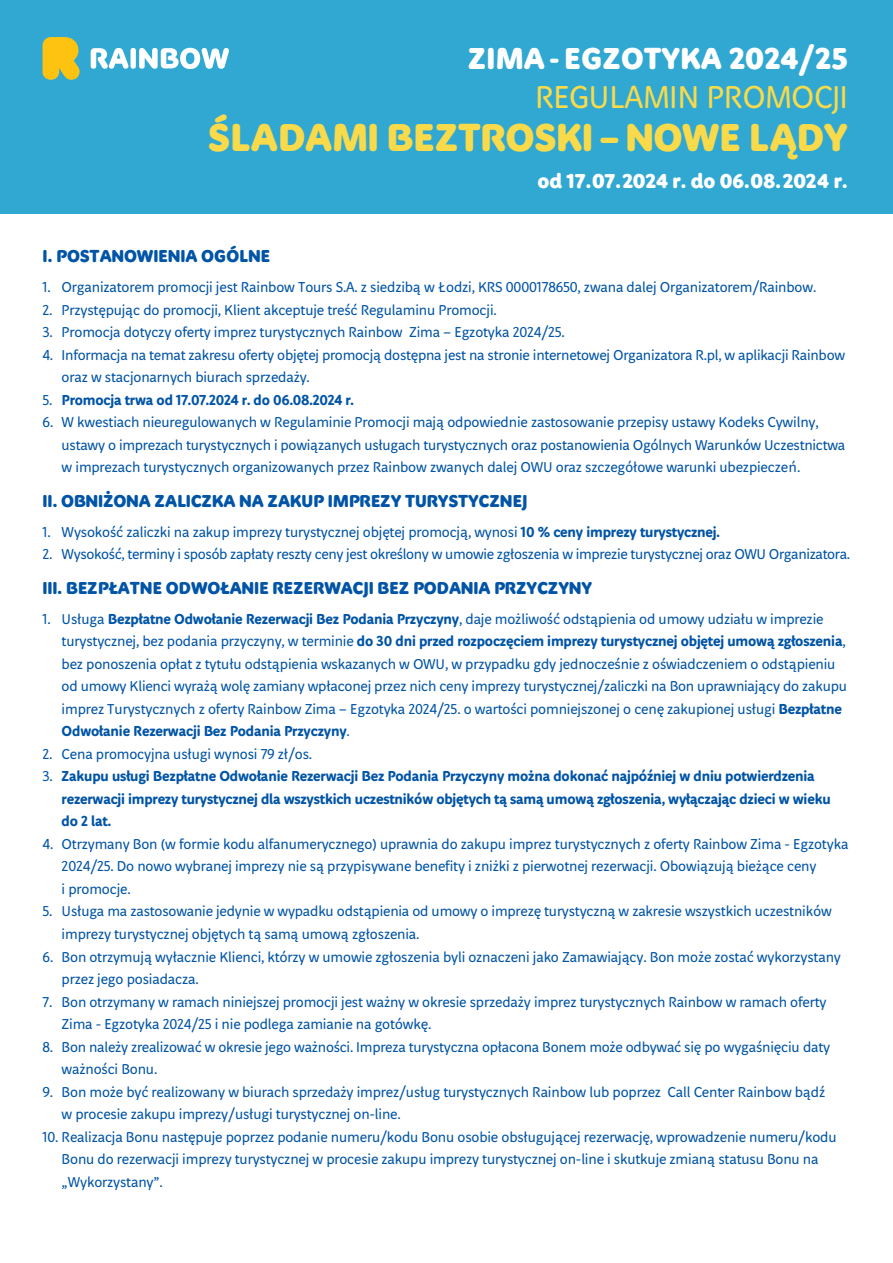
<style>
.page{position:relative;width:893px;height:1263px;background:#fff}
.page>*{position:absolute;margin:0;border:0;box-sizing:border-box;transform-origin:0 0}
.t1{font:40.5px "Rainbow Display";letter-spacing:-.015em;color:#f8da4b}
.t2{font:31.5px "Rainbow Display";color:#fff}
.t3{font:31.5px "Rainbow";letter-spacing:-.01em;color:#f8da4b}
.t4{font:21px "Rainbow Display";letter-spacing:-.01em;color:#fff}
.t5{font:18px "Rainbow Display";letter-spacing:-.01em;color:#0154a6}
.t6{font:14.25px/22.5px "Rainbow";letter-spacing:-.01em;color:#0154a6}
.t7{font:700 14.25px/22.5px "Rainbow";letter-spacing:-.01em;color:#0154a6}
.s1{font-weight:400}
.s2{font-weight:700}
</style>
<div class="page">
<div style="left:0;top:0;width:893px;height:213px;background:#30a8d2"></div>
<svg style="left:91px;top:48px;width:138px;height:21px"></svg>
<svg style="left:43px;top:37px;width:37px;height:43px;background:#dfbe2c"></svg>
<h2 class="t2" style="left:468px;top:39px;width:381px">ZIMA-EGZOTYKA 2024/25</h2>
<h2 class="t3" style="left:535px;top:77px;width:314px">REGULAMIN PROMOCJI</h2>
<h1 class="t1" style="left:207px;top:113px;width:642px">ŚLADAMI BEZTROSKI –NOWE LĄDY</h1>
<h3 class="t4" style="left:538px;top:168px;width:312px">od 17.07.2024 r. do 06.08.2024 r.</h3>
<p class="t5" style="left:43px;top:245px;width:229px">I. POSTANOWIENIA OGÓLNE</p>
<p class="t6" style="left:43px;top:276px;width:775px">1. Organizatorem promocji jest Rainbow Tours S.A. z siedzibą w Łodzi, KRS 0000178650, zwana dalej Organizatorem/Rainbow.</p>
<p class="t6" style="left:43px;top:298px;width:456px">2. Przystępując do promocji, Klient akceptuje treść Regulaminu Promocji.</p>
<p class="t6" style="left:43px;top:321px;width:524px">3. Promocja dotyczy oferty imprez turystycznych Rainbow Zima – Egzotyka 2024/25.</p>
<p class="t6" style="left:62px;top:343px;width:785px;text-indent:-19px">4. Informacja na temat zakresu oferty objętej promocją dostępna jest na stronie internetowej Organizatora R.pl, w aplikacji Rainbow oraz w stacjonarnych biurach sprzedaży.</p>
<p class="t7" style="left:43px;top:388px;width:313px"><span class="s1">5.</span> Promocja trwa od 17.07.2024 r. do 06.08.2024 r.</p>
<p class="t6" style="left:62px;top:411px;width:785px;text-indent:-19px">6. W kwestiach nieuregulowanych w Regulaminie Promocji mają odpowiednie zastosowanie przepisy ustawy Kodeks Cywilny, ustawy o imprezach turystycznych i powiązanych usługach turystycznych oraz postanowienia Ogólnych Warunków Uczestnictwa w imprezach turystycznych organizowanych przez Rainbow zwanych dalej OWU oraz szczegółowe warunki ubezpieczeń.</p>
<p class="t5" style="left:43px;top:490px;width:487px">II. OBNIŻONA ZALICZKA NA ZAKUP IMPREZY TURYSTYCZNEJ</p>
<p class="t6" style="left:43px;top:520px;width:679px">1. Wysokość zaliczki na zakup imprezy turystycznej objętej promocją, wynosi <span class="s2">10 % ceny imprezy turystycznej.</span></p>
<p class="t6" style="left:43px;top:543px;width:809px">2. Wysokość, terminy i sposób zapłaty reszty ceny jest określony w umowie zgłoszenia w imprezie turystycznej oraz OWU Organizatora.</p>
<p class="t5" style="left:43px;top:577px;width:551px">III. BEZPŁATNE ODWOŁANIE REZERWACJI BEZ PODANIA PRZYCZYNY</p>
<p class="t6" style="left:62px;top:607px;width:787px;text-indent:-19px">1. Usługa <span class="s2">Bezpłatne Odwołanie Rezerwacji Bez Podania Przyczyny</span>, daje możliwość odstąpienia od umowy udziału w imprezie turystycznej, bez podania przyczyny, w terminie <span class="s2">do 30 dni przed rozpoczęciem imprezy turystycznej objętej umową zgłoszenia</span>, bez ponoszenia opłat z tytułu odstąpienia wskazanych w OWU, w przypadku gdy jednocześnie z oświadczeniem o odstąpieniu od umowy Klienci wyrażą wolę zamiany wpłaconej przez nich ceny imprezy turystycznej/zaliczki na Bon uprawniający do zakupu imprez Turystycznych z oferty Rainbow Zima – Egzotyka 2024/25. o wartości pomniejszonej o cenę zakupionej usługi <span class="s2">Bezpłatne Odwołanie Rezerwacji Bez Podania Przyczyny</span>.</p>
<p class="t6" style="left:43px;top:742px;width:271px">2. Cena promocyjna usługi wynosi 79 zł/os.</p>
<p class="t7" style="left:62px;top:765px;width:771px;text-indent:-19px"><span class="s1">3.</span> Zakupu usługi Bezpłatne Odwołanie Rezerwacji Bez Podania Przyczyny można dokonać najpóźniej w dniu potwierdzenia rezerwacji imprezy turystycznej dla wszystkich uczestników objętych tą samą umową zgłoszenia, wyłączając dzieci w wieku do 2 lat.</p>
<p class="t6" style="left:62px;top:832px;width:788px;text-indent:-19px">4. Otrzymany Bon (w formie kodu alfanumerycznego) uprawnia do zakupu imprez turystycznych z oferty Rainbow Zima - Egzotyka<br>2024/25. Do nowo wybranej imprezy nie są przypisywane benefity i zniżki z pierwotnej rezerwacji. Obowiązują bieżące ceny<br>i promocje.</p>
<p class="t6" style="left:62px;top:900px;width:772px;text-indent:-19px">5. Usługa ma zastosowanie jedynie w wypadku odstąpienia od umowy o imprezę turystyczną w zakresie wszystkich uczestników imprezy turystycznej objętych tą samą umową zgłoszenia.</p>
<p class="t6" style="left:62px;top:945px;width:781px;text-indent:-19px">6. Bon otrzymują wyłacznie Klienci, którzy w umowie zgłoszenia byli oznaczeni jako Zamawiający. Bon może zostać wykorzystany przez jego posiadacza.</p>
<p class="t6" style="left:62px;top:990px;width:766px;text-indent:-19px">7. Bon otrzymany w ramach niniejszej promocji jest ważny w okresie sprzedaży imprez turystycznych Rainbow w ramach oferty<br>Zima - Egzotyka 2024/25 i nie podlega zamianie na gotówkę.</p>
<p class="t6" style="left:62px;top:1035px;width:770px;text-indent:-19px">8. Bon należy zrealizować w okresie jego ważności. Impreza turystyczna opłacona Bonem może odbywać się po wygaśnięciu daty ważności Bonu.</p>
<p class="t6" style="left:62px;top:1080px;width:765px;text-indent:-19px">9. Bon może być realizowany w biurach sprzedaży imprez/usług turystycznych Rainbow lub poprzez Call Center Rainbow bądź w procesie zakupu imprezy/usługi turystycznej on-line.</p>
<p class="t6" style="left:62px;top:1125px;width:776px;text-indent:-19px">10. Realizacja Bonu następuje poprzez podanie numeru/kodu Bonu osobie obsługującej rezerwację, wprowadzenie numeru/kodu<br>Bonu do rezerwacji imprezy turystycznej w procesie zakupu imprezy turystycznej on-line i skutkuje zmianą statusu Bonu na „Wykorzystany”.</p>
</div>
